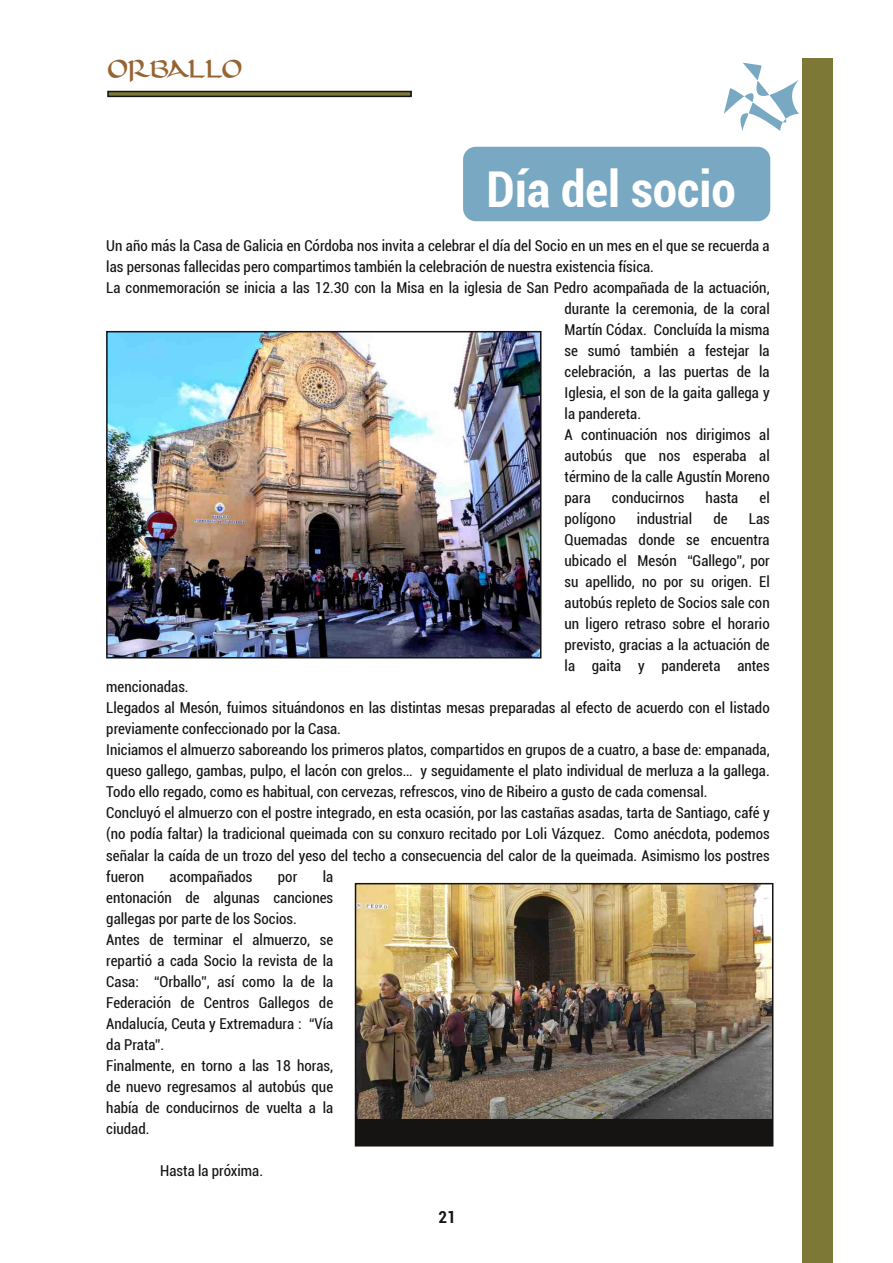
<style>
.page{position:relative;width:893px;height:1263px;background:#fff}
.page>*{position:absolute;margin:0;border:0;box-sizing:border-box;transform-origin:0 0}
.t1{font:700 condensed 49.5px "Roboto";color:#fff}
.t2{font:30px "Dorovar FLF Carolus";letter-spacing:-.035em;color:#966432}
.t3{font:700 condensed 16.5px "Roboto";color:#161413}
.t4{font:condensed 15px/21px "Roboto";color:#161413}
</style>
<div class="page">
<div style="left:802px;top:59px;width:30px;height:1204px;background:#7e7837"></div>
<svg style="left:724px;top:63px;width:109px;height:117px"></svg>
<div style="left:107px;top:91px;width:305px;height:6px;border:2px solid #161413"></div>
<img style="left:109px;top:334px;width:429px;height:321px">
<div style="left:106px;top:331px;width:435px;height:327px;border:2px solid #161413"></div>
<div style="left:355px;top:884px;width:418px;height:262px;background:#161413"></div>
<img style="left:358px;top:886px;width:412px;height:232px">
<div style="left:355px;top:883px;width:418px;height:263px;border:2px solid #161413"></div>
<div style="left:463px;top:147px;width:307px;height:74px;background:#79a8c2;border-radius:13px"></div>
<h2 class="t2" style="left:108px;top:53px;width:136px">ORBALLO</h2>
<h1 class="t1" style="left:486px;top:161px;width:251px">Día del socio</h1>
<p class="t4" style="left:106px;top:236px;width:665px">Un año más la Casa de Galicia en Córdoba nos invita a celebrar el día del Socio en un mes en el que se recuerda a</p>
<p class="t4" style="left:106px;top:257px;width:549px">las personas fallecidas pero compartimos también la celebración de nuestra existencia física.</p>
<p class="t4" style="left:106px;top:278px;width:665px">La conmemoración se inicia a las 12.30 con la Misa en la iglesia de San Pedro acompañada de la actuación,</p>
<p class="t4" style="left:565px;top:299px;width:207px">durante la ceremonia, de la coral</p>
<p class="t4" style="left:565px;top:320px;width:207px">Martín Códax. Concluída la misma</p>
<p class="t4" style="left:565px;top:341px;width:207px">se sumó también a festejar la</p>
<p class="t4" style="left:565px;top:362px;width:207px">celebración, a las puertas de la</p>
<p class="t4" style="left:565px;top:383px;width:207px">Iglesia, el son de la gaita gallega y</p>
<p class="t4" style="left:565px;top:404px;width:78px">la pandereta.</p>
<p class="t4" style="left:565px;top:425px;width:207px">A continuación nos dirigimos al</p>
<p class="t4" style="left:565px;top:446px;width:207px">autobús que nos esperaba al</p>
<p class="t4" style="left:565px;top:467px;width:207px">término de la calle Agustín Moreno</p>
<p class="t4" style="left:565px;top:488px;width:28px">para</p>
<p class="t4" style="left:612px;top:488px;width:74px">conducirnos</p>
<p class="t4" style="left:706px;top:488px;width:34px">hasta</p>
<p class="t4" style="left:759px;top:488px;width:12px">el</p>
<p class="t4" style="left:565px;top:509px;width:53px">polígono</p>
<p class="t4" style="left:637px;top:509px;width:57px">industrial</p>
<p class="t4" style="left:713px;top:509px;width:16px">de</p>
<p class="t4" style="left:565px;top:509px;width:207px;text-align:justify;text-indent:184px">Las Quemadas donde se encuentra ubicado el Mesón “Gallego”, por su apellido, no por su origen. El autobús repleto de Socios sale con un ligero retraso sobre el horario previsto, gracias a la actuación de la gaita y pandereta antes</p>
<p class="t4" style="left:106px;top:677px;width:665px">mencionadas.<br>Llegados al Mesón, fuimos situándonos en las distintas mesas preparadas al efecto de acuerdo con el listado previamente confeccionado por la Casa.<br>Iniciamos el almuerzo saboreando los primeros platos, compartidos en grupos de a cuatro, a base de: empanada, queso gallego, gambas, pulpo, el lacón con grelos… y seguidamente el plato individual de merluza a la gallega.<br>Todo ello regado, como es habitual, con cervezas, refrescos, vino de Ribeiro a gusto de cada comensal.<br>Concluyó el almuerzo con el postre integrado, en esta ocasión, por las castañas asadas, tarta de Santiago, café y (no podía faltar) la tradicional queimada con su conxuro recitado por Loli Vázquez. Como anécdota, podemos señalar la caída de un trozo del yeso del techo a consecuencia del calor de la queimada. Asimismo los postres fueron</p>
<p class="t4" style="left:106px;top:866px;width:228px;text-indent:216px">la entonación de algunas canciones gallegas por parte de los Socios.<br>Antes de terminar el almuerzo, se repartió a cada Socio la revista de la<br>Casa: “Orballo”, así como la de la<br>Federación de Centros Gallegos de<br>Andalucía, Ceuta y Extremadura : “Vía da Prata”.<br>Finalmente, en torno a las 18 horas, de nuevo regresamos al autobús que había de conducirnos de vuelta a la ciudad.</p>
<p class="t4" style="left:160px;top:1160px;width:104px">Hasta la próxima.</p>
<p class="t4" style="left:170px;top:866px;width:84px">acompañados</p>
<p class="t4" style="left:278px;top:866px;width:21px">por</p>
<p class="t3" style="left:439px;top:1207px;width:19px">21</p>
</div>
